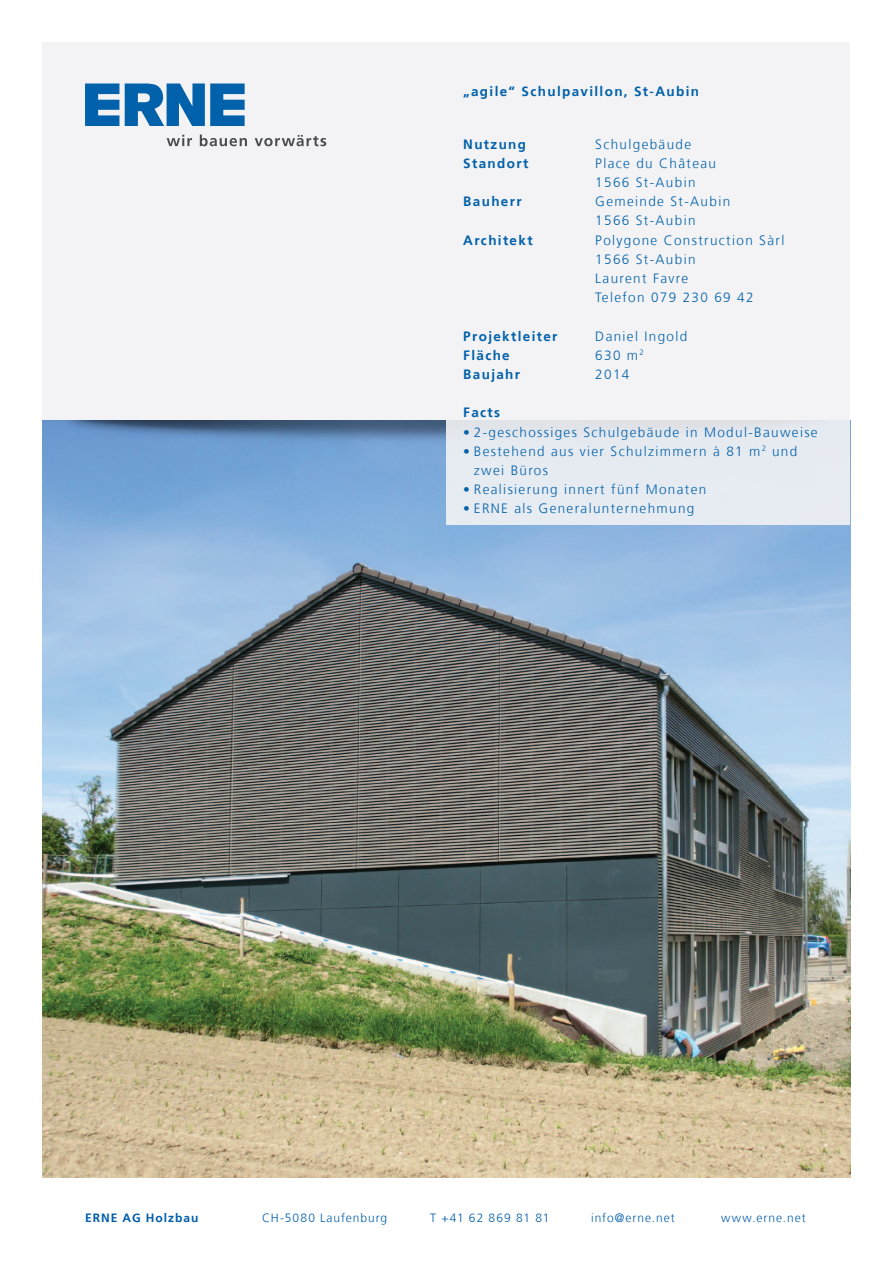
<style>
.page{position:relative;width:893px;height:1263px;background:#fff}
.page>*{position:absolute;margin:0;border:0;box-sizing:border-box;transform-origin:0 0}
.t1{font:300 13.5px/19.2px "Frutiger";letter-spacing:.1em;color:#0161aa}
.t2{font:700 13.5px "Frutiger";letter-spacing:.1em;color:#0161aa}
.t3{font:300 12px "Frutiger";letter-spacing:.08em;color:#015dab}
.t4{font:700 12px "Frutiger";letter-spacing:.085em;color:#015dab}
</style>
<div class="page">
<div style="left:43px;top:42px;width:807px;height:378px;background:#f3f3f5"></div>
<img style="left:43px;top:473px;width:807px;height:705px">
<img style="left:43px;top:420px;width:403px;height:53px">
<div style="left:446px;top:42px;width:404px;height:482px;background:#f3f3f5"></div>
<svg style="left:85px;top:83px;width:34px;height:43px"></svg>
<svg style="left:125px;top:83px;width:120px;height:43px"></svg>
<svg style="left:167px;top:135px;width:25px;height:11px"></svg>
<svg style="left:200px;top:135px;width:47px;height:11px"></svg>
<svg style="left:255px;top:135px;width:71px;height:11px"></svg>
<p class="t2" style="left:463px;top:83px;width:237px">„agile“ Schulpavillon, St-Aubin</p>
<p class="t2" style="left:463px;top:136px;width:64px">Nutzung</p>
<p class="t1" style="left:595px;top:135px;width:97px">Schulgebäude</p>
<p class="t2" style="left:463px;top:155px;width:66px">Standort</p>
<p class="t1" style="left:595px;top:154px;width:122px">Place du Château<br>1566 St-Aubin</p>
<p class="t2" style="left:463px;top:194px;width:60px">Bauherr</p>
<p class="t1" style="left:595px;top:192px;width:136px">Gemeinde St-Aubin<br>1566 St-Aubin</p>
<p class="t2" style="left:463px;top:232px;width:71px">Architekt</p>
<p class="t1" style="left:595px;top:231px;width:191px">Polygone Construction Sàrl<br>1566 St-Aubin<br>Laurent Favre<br>Telefon 079 230 69 42</p>
<p class="t2" style="left:463px;top:328px;width:96px">Projektleiter</p>
<p class="t1" style="left:595px;top:326px;width:93px">Daniel Ingold</p>
<p class="t2" style="left:463px;top:347px;width:48px">Fläche</p>
<p class="t1" style="left:595px;top:346px;width:50px">630 m<sup>2</sup></p>
<p class="t2" style="left:463px;top:366px;width:58px">Baujahr</p>
<p class="t1" style="left:595px;top:365px;width:36px">2014</p>
<p class="t2" style="left:463px;top:405px;width:38px">Facts</p>
<p class="t1" style="left:463px;top:423px;width:356px">• 2-geschossiges Schulgebäude in Modul-Bauweise</p>
<p class="t1" style="left:474px;top:442px;width:325px;text-indent:-11px">• Bestehend aus vier Schulzimmern à 81 m<sup>2</sup> und zwei Büros</p>
<p class="t1" style="left:463px;top:480px;width:245px">• Realisierung innert fünf Monaten</p>
<p class="t1" style="left:463px;top:499px;width:233px">• ERNE als Generalunternehmung</p>
<p class="t4" style="left:85px;top:1211px;width:115px">ERNE AG Holzbau</p>
<p class="t3" style="left:262px;top:1211px;width:127px">CH-5080 Laufenburg</p>
<p class="t3" style="left:430px;top:1211px;width:121px">T +41 62 869 81 81</p>
<p class="t3" style="left:591px;top:1211px;width:85px">info@erne.net</p>
<p class="t3" style="left:721px;top:1211px;width:86px">www.erne.net</p>
</div>
